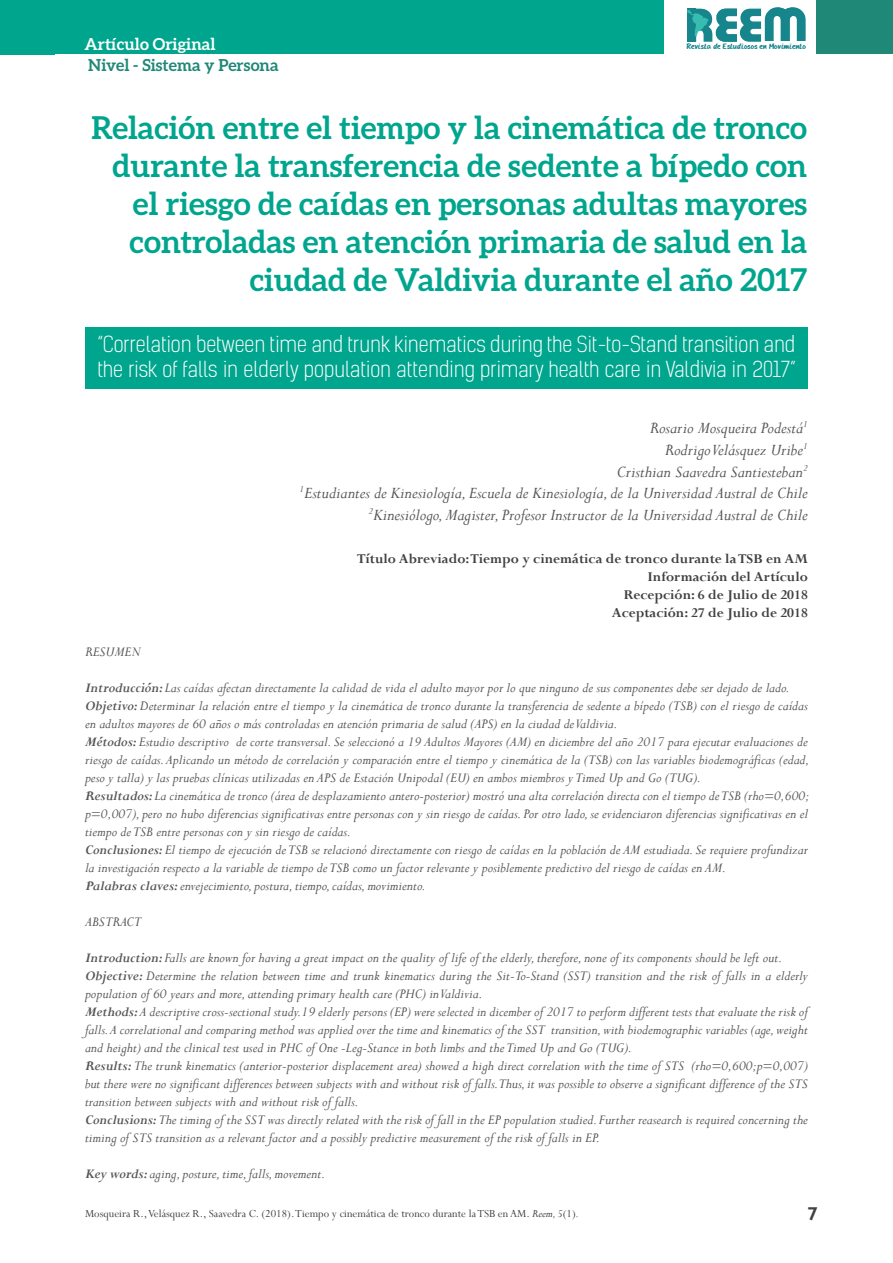
<style>
.page{position:relative;width:893px;height:1263px;background:#fff}
.page>*{position:absolute;margin:0;border:0;box-sizing:border-box;transform-origin:0 0}
.t1{font:700 31.5px/37.8px "Aleo";color:#00a58e;text-align:right}
.t2{font:21px/25.2px "Kelson Sans Light RU";color:#fff}
.t3{font:italic 18px/21.6px "Perpetua";color:#565659;text-align:right}
.t4{font:700 18px "Aller";color:#414042}
.t5{font:700 16.5px "Aleo";color:#208877}
.t6{font:700 16.5px "Aleo";color:#fff}
.t7{font:italic 15px/18px "Perpetua";color:#565659}
.t8{font:700 15px/18px "Perpetua";color:#414042;text-align:right}
.t9{font:12px "Perpetua";color:#414042}
.t10{font:8.1px "HANDYHANDY";color:#16858c}
.s1{font-weight:700}
.s2{font-style:italic}
</style>
<div class="page">
<div style="left:816px;top:0;width:77px;height:54px;background:#208877"></div>
<div style="left:54px;top:0;width:610px;height:54px;background:#00a58e"></div>
<svg style="left:687px;top:7px;width:119px;height:35px"></svg>
<div style="left:85px;top:327px;width:723px;height:62px;background:#00a58e"></div>
<div style="left:0;top:0;width:55px;height:54px;background:#00a58e"></div>
<p class="t6" style="left:84px;top:35px;width:133px">Artículo Original</p>
<p class="t5" style="left:88px;top:56px;width:192px">Nivel - Sistema y Persona</p>
<p class="t10" style="left:686px;top:42px;width:121px">Revista de Estudiosos en Movimiento</p>
<h1 class="t1" style="left:91px;top:109px;width:717px">Relación entre el tiempo y la cinemática de tronco durante la transferencia de sedente a bípedo con el riesgo de caídas en personas adultas mayores controladas en atención primaria de salud en la ciudad de Valdivia durante el año 2017</h1>
<h2 class="t2" style="left:98px;top:332px;width:700px">“Correlation between time and trunk kinematics during the Sit-to-Stand transition and the risk of falls in elderly population attending primary health care in Valdivia in 2017”</h2>
<p class="t3" style="left:299px;top:417px;width:510px">Rosario Mosqueira Podestá<sup>1<br></sup>Rodrigo Velásquez Uribe<sup>1<br></sup>Cristhian Saavedra Santiesteban<sup>2<br>1</sup>Estudiantes de Kinesiología, Escuela de Kinesiología, de la Universidad Austral de Chile <sup>2</sup>Kinesiólogo, Magister, Profesor Instructor de la Universidad Austral de Chile</p>
<p class="t8" style="left:357px;top:549px;width:452px">Título Abreviado: Tiempo y cinemática de tronco durante la TSB en AM Información del Artículo<br>Recepción: 6 de Julio de 2018<br>Aceptación: 27 de Julio de 2018</p>
<p class="t7" style="left:85px;top:642px;width:57px">RESUMEN</p>
<p class="t7" style="left:85px;top:678px;width:726px"><span class="s1">Introducción:</span> Las caídas afectan directamente la calidad de vida el adulto mayor por lo que ninguno de sus componentes debe ser dejado de lado.<br><span class="s1">Objetivo:</span> Determinar la relación entre el tiempo y la cinemática de tronco durante la transferencia de sedente a bípedo (TSB) con el riesgo de caídas en adultos mayores de 60 años o más controladas en atención primaria de salud (APS) en la ciudad de Valdivia.<br><span class="s1">Métodos:</span> Estudio descriptivo de corte transversal. Se seleccionó a 19 Adultos Mayores (AM) en diciembre del año 2017 para ejecutar evaluaciones de riesgo de caídas. Aplicando un método de correlación y comparación entre el tiempo y cinemática de la (TSB) con las variables biodemográficas (edad, peso y talla) y las pruebas clínicas utilizadas en APS de Estación Unipodal (EU) en ambos miembros y Timed Up and Go (TUG).<br><span class="s1">Resultados:</span> La cinemática de tronco (área de desplazamiento antero-posterior) mostró una alta correlación directa con el tiempo de TSB (rho=0,600; p=0,007), pero no hubo diferencias significativas entre personas con y sin riesgo de caídas. Por otro lado, se evidenciaron diferencias significativas en el tiempo de TSB entre personas con y sin riesgo de caídas.<br><span class="s1">Conclusiones:</span> El tiempo de ejecución de TSB se relacionó directamente con riesgo de caídas en la población de AM estudiada. Se requiere profundizar la investigación respecto a la variable de tiempo de TSB como un factor relevante y posiblemente predictivo del riesgo de caídas en AM.<br><span class="s1">Palabras claves:</span> envejecimiento, postura, tiempo, caídas, movimiento.</p>
<p class="t7" style="left:85px;top:912px;width:58px">ABSTRACT</p>
<p class="t7" style="left:85px;top:948px;width:724px"><span class="s1">Introduction:</span> Falls are known for having a great impact on the quality of life of the elderly, therefore, none of its components should be left out.<br><span class="s1">Objective:</span> Determine the relation between time and trunk kinematics during the Sit-To-Stand (SST) transition and the risk of falls in a elderly population of 60 years and more, attending primary health care (PHC) in Valdivia.<br><span class="s1">Methods:</span> A descriptive cross-sectional study.19 elderly persons (EP) were selected in dicember of 2017 to perform different tests that evaluate the risk of falls.A correlational and comparing method was applied over the time and kinematics of the SST transition, with biodemographic variables (age, weight and height) and the clinical test used in PHC of One -Leg-Stance in both limbs and the Timed Up and Go (TUG).<br><span class="s1">Results:</span> The trunk kinematics (anterior-posterior displacement area) showed a high direct correlation with the time of STS (rho=0,600;p=0,007) but there were no significant differences between subjects with and without risk of falls.Thus, it was possible to observe a significant difference of the STS transition between subjects with and without risk of falls.<br><span class="s1">Conclusions:</span> The timing of the SST was directly related with the risk of fall in the EP population studied. Further reasearch is required concerning the timing of STS transition as a relevant factor and a possibly predictive measurement of the risk of falls in EP.</p>
<p class="t7" style="left:85px;top:1164px;width:242px"><span class="s1">Key words:</span> aging, posture, time, falls, movement.</p>
<p class="t9" style="left:85px;top:1206px;width:495px">Mosqueira R., Velásquez R., Saavedra C. (2018). Tiempo y cinemática de tronco durante la TSB en AM. <span class="s2">Reem, 5</span>(1)<span class="s2">.</span></p>
<p class="t4" style="left:807px;top:1201px;width:12px">7</p>
</div>
